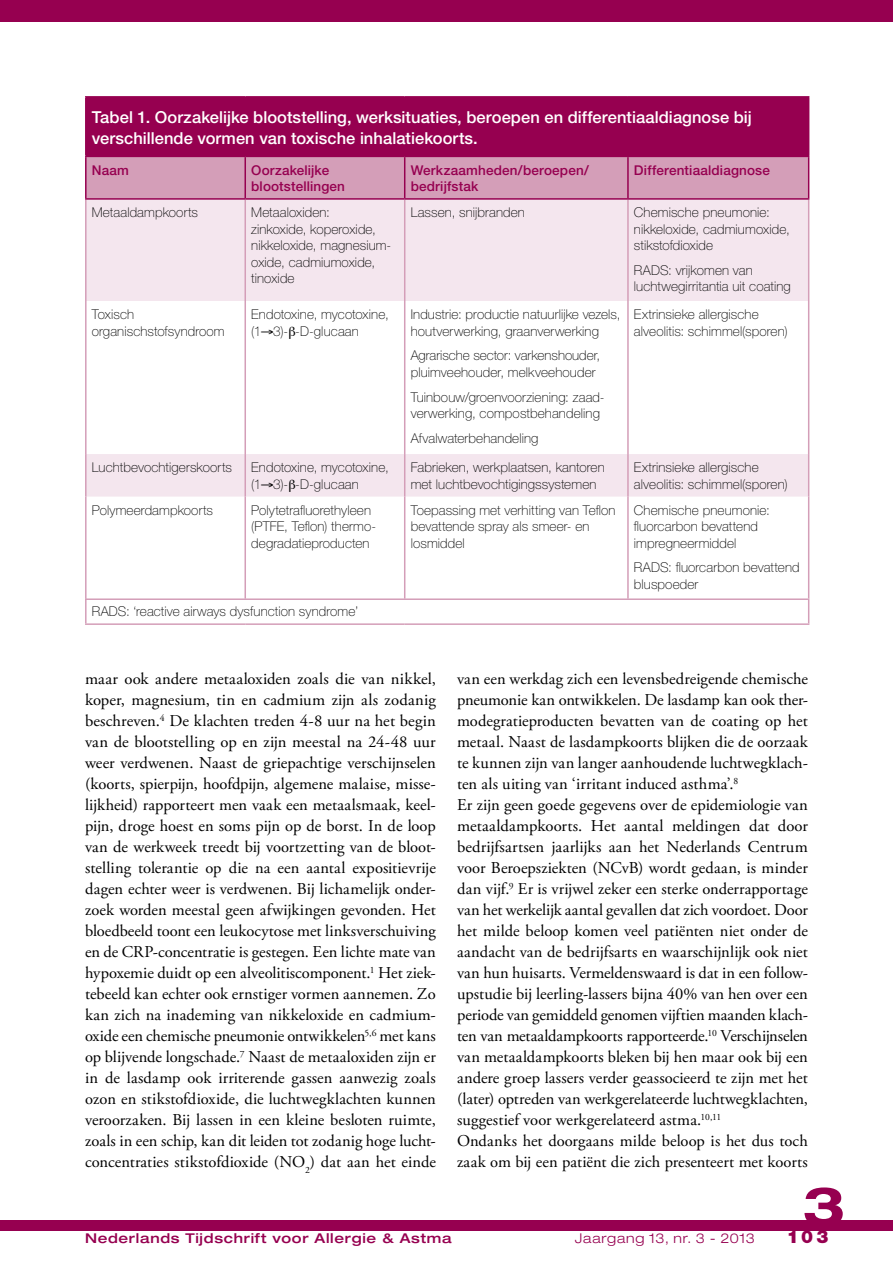
<style>
.page{position:relative;width:893px;height:1263px;background:#fff}
.page>*{position:absolute;margin:0;border:0;box-sizing:border-box;transform-origin:0 0}
.t1{font:700 expanded 52.5px "Helvetica Neue LT Std";color:#960050}
.t2{font:900 18px "Helvetica Neue LT Std";color:#960050}
.t3{font:16.5px/21px "Adobe Garamond Pro";color:#000;text-align:justify}
.t4{font:500 16.5px/21px "Helvetica Neue LT Std";letter-spacing:.005em;color:#fff}
.t5{font:100 13.5px/16.5px "Helvetica Neue LT Std";letter-spacing:.01em;color:#000}
.t6{font:500 13.5px/16.5px "Helvetica Neue LT Std";letter-spacing:.01em;color:#960050}
.t7{font:500 expanded 13.5px "Helvetica Neue LT Std";letter-spacing:.05em;color:#960050}
.t8{font:300 expanded 13.5px "Helvetica Neue LT Std";letter-spacing:.06em;color:#960050}
</style>
<div class="page">
<div style="left:0;top:1220px;width:893px;height:11px;background:#960050"></div>
<div style="left:0;top:0;width:893px;height:21px;background:#960050"></div>
<hr style="left:85px;top:598px;width:723px;height:2px;background:#d49eb8">
<div style="left:86px;top:97px;width:723px;height:59px;background:#960050"></div>
<div style="left:87px;top:157px;width:721px;height:41px;background:#d49eb8"></div>
<svg style="left:87px;top:200px;width:721px;height:297px"></svg>
<hr style="left:85px;top:200px;width:2px;height:101px;background:#d49eb8">
<hr style="left:244px;top:200px;width:2px;height:101px;background:#d49eb8">
<hr style="left:404px;top:200px;width:1px;height:101px;background:#d49eb8">
<hr style="left:627px;top:200px;width:2px;height:101px;background:#d49eb8">
<hr style="left:808px;top:200px;width:1px;height:101px;background:#d49eb8">
<hr style="left:85px;top:301px;width:2px;height:153px;background:#d49eb8">
<hr style="left:244px;top:301px;width:2px;height:153px;background:#d49eb8">
<hr style="left:404px;top:301px;width:1px;height:153px;background:#d49eb8">
<hr style="left:627px;top:301px;width:2px;height:153px;background:#d49eb8">
<hr style="left:808px;top:301px;width:1px;height:153px;background:#d49eb8">
<hr style="left:85px;top:454px;width:2px;height:43px;background:#d49eb8">
<hr style="left:244px;top:454px;width:2px;height:43px;background:#d49eb8">
<hr style="left:404px;top:454px;width:1px;height:43px;background:#d49eb8">
<hr style="left:627px;top:454px;width:2px;height:43px;background:#d49eb8">
<hr style="left:808px;top:454px;width:1px;height:43px;background:#d49eb8">
<hr style="left:85px;top:497px;width:2px;height:102px;background:#d49eb8">
<hr style="left:244px;top:497px;width:2px;height:102px;background:#d49eb8">
<hr style="left:404px;top:497px;width:1px;height:102px;background:#d49eb8">
<hr style="left:627px;top:497px;width:2px;height:102px;background:#d49eb8">
<hr style="left:808px;top:497px;width:1px;height:102px;background:#d49eb8">
<hr style="left:85px;top:96px;width:160px;height:2px;background:#960050">
<hr style="left:85px;top:98px;width:2px;height:58px;background:#960050">
<hr style="left:245px;top:96px;width:160px;height:2px;background:#960050">
<hr style="left:405px;top:96px;width:223px;height:2px;background:#960050">
<hr style="left:628px;top:96px;width:181px;height:2px;background:#960050">
<hr style="left:85px;top:156px;width:160px;height:1px;background:#960050">
<hr style="left:85px;top:157px;width:2px;height:41px;background:#960050">
<hr style="left:245px;top:156px;width:160px;height:1px;background:#960050">
<hr style="left:244px;top:157px;width:2px;height:41px;background:#960050">
<hr style="left:405px;top:156px;width:223px;height:1px;background:#960050">
<hr style="left:404px;top:157px;width:1px;height:41px;background:#960050">
<hr style="left:628px;top:156px;width:181px;height:1px;background:#960050">
<hr style="left:627px;top:157px;width:2px;height:41px;background:#960050">
<hr style="left:808px;top:157px;width:1px;height:41px;background:#960050">
<hr style="left:85px;top:198px;width:160px;height:2px;background:#960050">
<hr style="left:245px;top:198px;width:160px;height:2px;background:#960050">
<hr style="left:405px;top:198px;width:223px;height:2px;background:#960050">
<hr style="left:628px;top:198px;width:181px;height:2px;background:#960050">
<hr style="left:85px;top:599px;width:2px;height:24px;background:#d49eb8">
<svg style="left:808px;top:599px;width:1px;height:24px"></svg>
<hr style="left:85px;top:623px;width:160px;height:2px;background:#d49eb8">
<hr style="left:245px;top:623px;width:160px;height:2px;background:#d49eb8">
<hr style="left:405px;top:623px;width:223px;height:2px;background:#d49eb8">
<hr style="left:628px;top:623px;width:181px;height:2px;background:#d49eb8">
<svg style="left:289px;top:326px;width:6px;height:12px"></svg>
<svg style="left:289px;top:479px;width:6px;height:12px"></svg>
<p class="t4" style="left:92px;top:107px;width:661px">Tabel 1. Oorzakelijke blootstelling, werksituaties, beroepen en differentiaaldiagnose bij verschillende vormen van toxische inhalatiekoorts.</p>
<p class="t6" style="left:92px;top:161px;width:39px">Naam</p>
<p class="t6" style="left:251px;top:161px;width:95px">Oorzakelijke blootstellingen</p>
<p class="t6" style="left:411px;top:161px;width:180px">Werkzaamheden/beroepen/ bedrijfstak</p>
<p class="t6" style="left:634px;top:161px;width:137px">Differentiaaldiagnose</p>
<p class="t5" style="left:92px;top:204px;width:108px">Metaaldampkoorts</p>
<p class="t5" style="left:251px;top:204px;width:142px">Metaaloxiden:<br>zinkoxide, koperoxide, nikkeloxide, magnesium&shy;oxide, cadmiumoxide, tinoxide</p>
<p class="t5" style="left:411px;top:204px;width:116px">Lassen, snijbranden</p>
<p class="t5" style="left:634px;top:204px;width:157px">Chemische pneumonie: nikkeloxide, cadmiumoxide, stikstofdioxide</p>
<p class="t5" style="left:634px;top:262px;width:158px">RADS: vrijkomen van luchtwegirritantia uit coating</p>
<p class="t5" style="left:92px;top:306px;width:134px">Toxisch organischstofsyndroom</p>
<p class="t5" style="left:251px;top:306px;width:139px">Endotoxine, mycotoxine, (1→3)- -D-glucaan</p>
<p class="t5" style="left:411px;top:306px;width:211px">Industrie: productie natuurlijke vezels, houtverwerking, graanverwerking</p>
<p class="t5" style="left:411px;top:347px;width:191px">Agrarische sector: varkenshouder, pluimveehouder, melkveehouder</p>
<p class="t5" style="left:411px;top:388px;width:195px">Tuinbouw/groenvoorziening: zaad&shy;verwerking, compostbehandeling</p>
<p class="t5" style="left:411px;top:430px;width:129px">Afvalwaterbehandeling</p>
<p class="t5" style="left:634px;top:306px;width:155px">Extrinsieke allergische alveolitis: schimmel(sporen)</p>
<p class="t5" style="left:92px;top:459px;width:142px">Luchtbevochtigerskoorts</p>
<p class="t5" style="left:251px;top:459px;width:139px">Endotoxine, mycotoxine, (1→3)- -D-glucaan</p>
<p class="t5" style="left:411px;top:459px;width:196px">Fabrieken, werkplaatsen, kantoren met luchtbevochtigingssystemen</p>
<p class="t5" style="left:634px;top:459px;width:155px">Extrinsieke allergische alveolitis: schimmel(sporen)</p>
<p class="t5" style="left:92px;top:502px;width:123px">Polymeerdampkoorts</p>
<p class="t5" style="left:251px;top:502px;width:126px">Polytetrafluorethyleen (PTFE, Teflon) thermo&shy;degradatieproducten</p>
<p class="t5" style="left:411px;top:502px;width:206px">Toepassing met verhitting van Teflon bevattende spray als smeer- en losmiddel</p>
<p class="t5" style="left:634px;top:502px;width:137px">Chemische pneumonie: fluorcarbon bevattend impregneermiddel</p>
<p class="t5" style="left:634px;top:559px;width:167px">RADS: fluorcarbon bevattend bluspoeder</p>
<p class="t5" style="left:92px;top:603px;width:268px">RADS: ‘reactive airways dysfunction syndrome’</p>
<p class="t3" style="left:85px;top:669px;width:352px">maar ook andere metaaloxiden zoals die van nikkel, koper, magnesium, tin en cadmium zijn als zodanig beschreven.<sup>4</sup> De klachten treden 4-8 uur na het begin van de blootstelling op en zijn meestal na 24-48 uur weer verdwenen. Naast de griepachtige verschijnselen (koorts, spierpijn, hoofdpijn, algemene malaise, misse&shy;lijkheid) rapporteert men vaak een metaalsmaak, keel&shy;pijn, droge hoest en soms pijn op de borst. In de loop van de werkweek treedt bij voortzetting van de bloot&shy;stelling tolerantie op die na een aantal expositievrije dagen echter weer is verdwenen. Bij lichamelijk onder&shy;zoek worden meestal geen afwijkingen gevonden. Het bloedbeeld toont een leukocytose met linksverschuiving en de CRP-concentratie is gestegen. Een lichte mate van hypoxemie duidt op een alveolitiscomponent.<sup>1</sup> Het ziek&shy;tebeeld kan echter ook ernstiger vormen aannemen. Zo kan zich na inademing van nikkeloxide en cadmium&shy;oxide een chemische pneumonie ontwikkelen<sup>5,6</sup> met kans op blijvende longschade.<sup>7</sup> Naast de metaaloxiden zijn er in de lasdamp ook irriterende gassen aanwezig zoals ozon en stikstofdioxide, die luchtwegklachten kunnen veroorzaken. Bij lassen in een kleine besloten ruimte, zoals in een schip, kan dit leiden tot zodanig hoge lucht&shy;concentraties stikstofdioxide (NO<sub>2</sub>) dat aan het einde</p>
<p class="t3" style="left:457px;top:669px;width:352px;text-align:left">van een werkdag zich een levensbedreigende chemische pneumonie kan ontwikkelen. De lasdamp kan ook ther&shy;modegratieproducten bevatten van de coating op het metaal. Naast de lasdampkoorts blijken die de oorzaak te kunnen zijn van langer aanhoudende luchtwegklach&shy;ten als uiting van ‘irritant induced asthma’.<sup>8<br></sup>Er zijn geen goede gegevens over de epidemiologie van metaaldampkoorts. Het aantal meldingen dat door bedrijfsartsen jaarlijks aan het Nederlands Centrum voor Beroepsziekten (NCvB) wordt gedaan, is minder dan vijf.<sup>9</sup> Er is vrijwel zeker een sterke onderrapportage van het werkelijk aantal gevallen dat zich voordoet. Door het milde beloop komen veel patiënten niet onder de aandacht van de bedrijfsarts en waarschijnlijk ook niet van hun huisarts. Vermeldenswaard is dat in een follow&shy;upstudie bij leerling-lassers bijna 40% van hen over een periode van gemiddeld genomen vijftien maanden klach&shy;ten van metaaldampkoorts rapporteerde.<sup>10</sup> Verschijnselen van metaaldampkoorts bleken bij hen maar ook bij een andere groep lassers verder geassocieerd te zijn met het (later) optreden van werkgerelateerde luchtwegklachten, suggestief voor werkgerelateerd astma.<sup>10,11<br></sup>Ondanks het doorgaans milde beloop is het dus toch zaak om bij een patiënt die zich presenteert met koorts</p>
<h1 class="t1" style="left:802px;top:1173px;width:44px">3</h1>
<p class="t7" style="left:85px;top:1230px;width:368px">Nederlands Tijdschrift voor Allergie &amp; Astma</p>
<p class="t8" style="left:575px;top:1230px;width:181px">Jaargang 13, nr. 3 - 2013</p>
<p class="t2" style="left:787px;top:1226px;width:43px">103</p>
</div>
